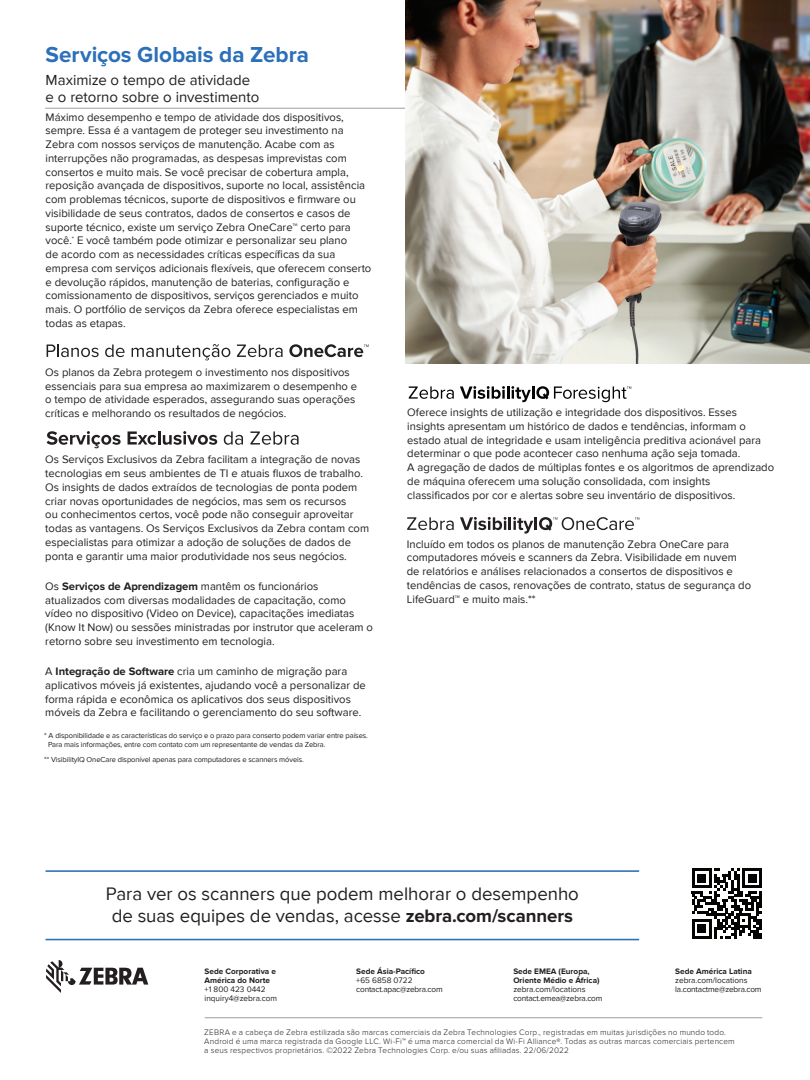
<style>
.page{position:relative;width:810px;height:1080px;background:#fff}
.page>*{position:absolute;margin:0;border:0;box-sizing:border-box;transform-origin:0 0}
.t1{font:700 22.5px "Proxima Nova";letter-spacing:-.005em;color:#2b70b8}
.t2{font:18.62px/21.4px "Proxima Nova";letter-spacing:-.005em;color:#231f20;text-align:center}
.t3{font:15px/17.5px "Proxima Nova";color:#231f20}
.t4{font:11.25px/13.8px "Proxima Nova";color:#231f20}
.t5{font:300 8.25px/8.9px "Proxima Nova";letter-spacing:.02em;color:#231f20}
.t6{font:8.25px/8.9px "Proxima Nova";letter-spacing:-.02em;color:#231f20}
.t7{font:700 8.25px/8.9px "Proxima Nova";color:#231f20}
.t8{font:8.25px/8.9px "Proxima Nova";color:#231f20}
.t9{font:7.5px/9.5px "Proxima Nova";letter-spacing:-.01em;color:#231f20}
.s1{font-weight:700}
</style>
<div class="page">
<hr style="left:45px;top:108px;width:484px;height:1px;background:#a09e9e">
<svg style="left:46px;top:960px;width:102px;height:33px"></svg>
<img style="left:405px;top:0;width:405px;height:364px">
<svg style="left:407px;top:517px;width:47px;height:13px"></svg>
<svg style="left:460px;top:517px;width:179px;height:17px"></svg>
<hr style="left:46px;top:870px;width:593px;height:2px;background:#2b70b8">
<hr style="left:46px;top:939px;width:593px;height:1px;background:#2b70b8">
<svg style="left:409px;top:386px;width:45px;height:13px"></svg>
<svg style="left:460px;top:386px;width:171px;height:16px"></svg>
<svg style="left:692px;top:869px;width:70px;height:70px"></svg>
<hr style="left:692px;top:936px;width:19px;height:3px;background:#040503">
<div style="left:697px;top:925px;width:9px;height:8px;background:#040503"></div>
<hr style="left:205px;top:1018px;width:557px;height:1px;background:#a09e9e">
<svg style="left:47px;top:345px;width:52px;height:12px"></svg>
<svg style="left:105px;top:345px;width:20px;height:12px"></svg>
<svg style="left:132px;top:344px;width:98px;height:16px"></svg>
<svg style="left:237px;top:345px;width:46px;height:12px"></svg>
<svg style="left:289px;top:344px;width:80px;height:13px"></svg>
<svg style="left:47px;top:431px;width:74px;height:17px"></svg>
<svg style="left:128px;top:431px;width:89px;height:14px"></svg>
<svg style="left:224px;top:431px;width:19px;height:14px"></svg>
<svg style="left:250px;top:431px;width:49px;height:14px"></svg>
<h1 class="t1" style="left:46px;top:41px;width:265px">Serviços Globais da Zebra</h1>
<h3 class="t3" style="left:46px;top:71px;width:215px">Maximize o tempo de atividade e o retorno sobre o investimento</h3>
<p class="t4" style="left:46px;top:110px;width:327px">Máximo desempenho e tempo de atividade dos dispositivos, sempre. Essa é a vantagem de proteger seu investimento na Zebra com nossos serviços de manutenção. Acabe com as interrupções não programadas, as despesas imprevistas com consertos e muito mais. Se você precisar de cobertura ampla, reposição avançada de dispositivos, suporte no local, assistência com problemas técnicos, suporte de dispositivos e firmware ou visibilidade de seus contratos, dados de consertos e casos de suporte técnico, existe um serviço Zebra OneCare™ certo para você.<sup>*</sup> E você também pode otimizar e personalizar seu plano<br>de acordo com as necessidades críticas específicas da sua empresa com serviços adicionais flexíveis, que oferecem conserto e devolução rápidos, manutenção de baterias, configuração e comissionamento de dispositivos, serviços gerenciados e muito mais. O portfólio de serviços da Zebra oferece especialistas em todas as etapas.</p>
<p class="t4" style="left:45px;top:365px;width:313px">Os planos da Zebra protegem o investimento nos dispositivos essenciais para sua empresa ao maximizarem o desempenho e o tempo de atividade esperados, assegurando suas operações críticas e melhorando os resultados de negócios.</p>
<p class="t4" style="left:45px;top:453px;width:325px">Os Serviços Exclusivos da Zebra facilitam a integração de novas tecnologias em seus ambientes de TI e atuais fluxos de trabalho.<br>Os insights de dados extraídos de tecnologias de ponta podem criar novas oportunidades de negócios, mas sem os recursos<br>ou conhecimentos certos, você pode não conseguir aproveitar todas as vantagens. Os Serviços Exclusivos da Zebra contam com especialistas para otimizar a adoção de soluções de dados de ponta e garantir uma maior produtividade nos seus negócios.</p>
<p class="t4" style="left:45px;top:579px;width:329px">Os <span class="s1">Serviços de Aprendizagem</span> mantêm os funcionários atualizados com diversas modalidades de capacitação, como vídeo no dispositivo (Video on Device), capacitações imediatas (Know It Now) ou sessões ministradas por instrutor que aceleram o retorno sobre seu investimento em tecnologia.</p>
<p class="t4" style="left:45px;top:665px;width:322px">A <span class="s1">Integração de Software</span> cria um caminho de migração para aplicativos móveis já existentes, ajudando você a personalizar de forma rápida e econômica os aplicativos dos seus dispositivos móveis da Zebra e facilitando o gerenciamento do seu software.</p>
<p class="t9" style="left:48px;top:730px;width:322px;text-indent:-4px">* A disponibilidade e as características do serviço e o prazo para conserto podem variar entre países.<br>Para mais informações, entre com contato com um representante de vendas da Zebra.</p>
<p class="t9" style="left:44px;top:755px;width:261px">** VisibilityIQ OneCare disponível apenas para computadores e scanners móveis.</p>
<p class="t4" style="left:407px;top:406px;width:368px">Oferece insights de utilização e integridade dos dispositivos. Esses insights apresentam um histórico de dados e tendências, informam o estado atual de integridade e usam inteligência preditiva acionável para determinar o que pode acontecer caso nenhuma ação seja tomada.<br>A agregação de dados de múltiplas fontes e os algoritmos de aprendizado de máquina oferecem uma solução consolidada, com insights classificados por cor e alertas sobre seu inventário de dispositivos.</p>
<p class="t4" style="left:407px;top:537px;width:346px">Incluído em todos os planos de manutenção Zebra OneCare para computadores móveis e scanners da Zebra. Visibilidade em nuvem de relatórios e análises relacionados a consertos de dispositivos e tendências de casos, renovações de contrato, status de segurança do LifeGuard™ e muito mais.**</p>
<h2 class="t2" style="left:106px;top:884px;width:475px">Para ver os scanners que podem melhorar o desempenho de suas equipes de vendas, acesse <span class="s1">zebra.com/scanners</span></h2>
<p class="t7" style="left:205px;top:967px;width:73px">Sede Corporativa e<br>América do Norte</p>
<p class="t8" style="left:205px;top:985px;width:74px">+1 800 423 0442 inquiry4@zebra.com</p>
<p class="t7" style="left:356px;top:967px;width:70px">Sede Ásia-Pacífico</p>
<p class="t6" style="left:356px;top:976px;width:88px">+65 6858 0722 contact.apac@zebra.com</p>
<p class="t7" style="left:513px;top:967px;width:88px">Sede EMEA (Europa,<br>Oriente Médio e África)</p>
<p class="t6" style="left:513px;top:985px;width:91px">zebra.com/locations contact.emea@zebra.com</p>
<p class="t7" style="left:675px;top:967px;width:78px">Sede América Latina</p>
<p class="t6" style="left:675px;top:976px;width:88px">zebra.com/locations la.contactme@zebra.com</p>
<p class="t5" style="left:204px;top:1028px;width:532px">ZEBRA e a cabeça de Zebra estilizada são marcas comerciais da Zebra Technologies Corp., registradas em muitas jurisdições no mundo todo.<br>Android é uma marca registrada da Google LLC. Wi-Fi™ é uma marca comercial da Wi-Fi Alliance®. Todas as outras marcas comerciais pertencem a seus respectivos proprietários. ©2022 Zebra Technologies Corp. e/ou suas afiliadas. 22/06/2022</p>
</div>
